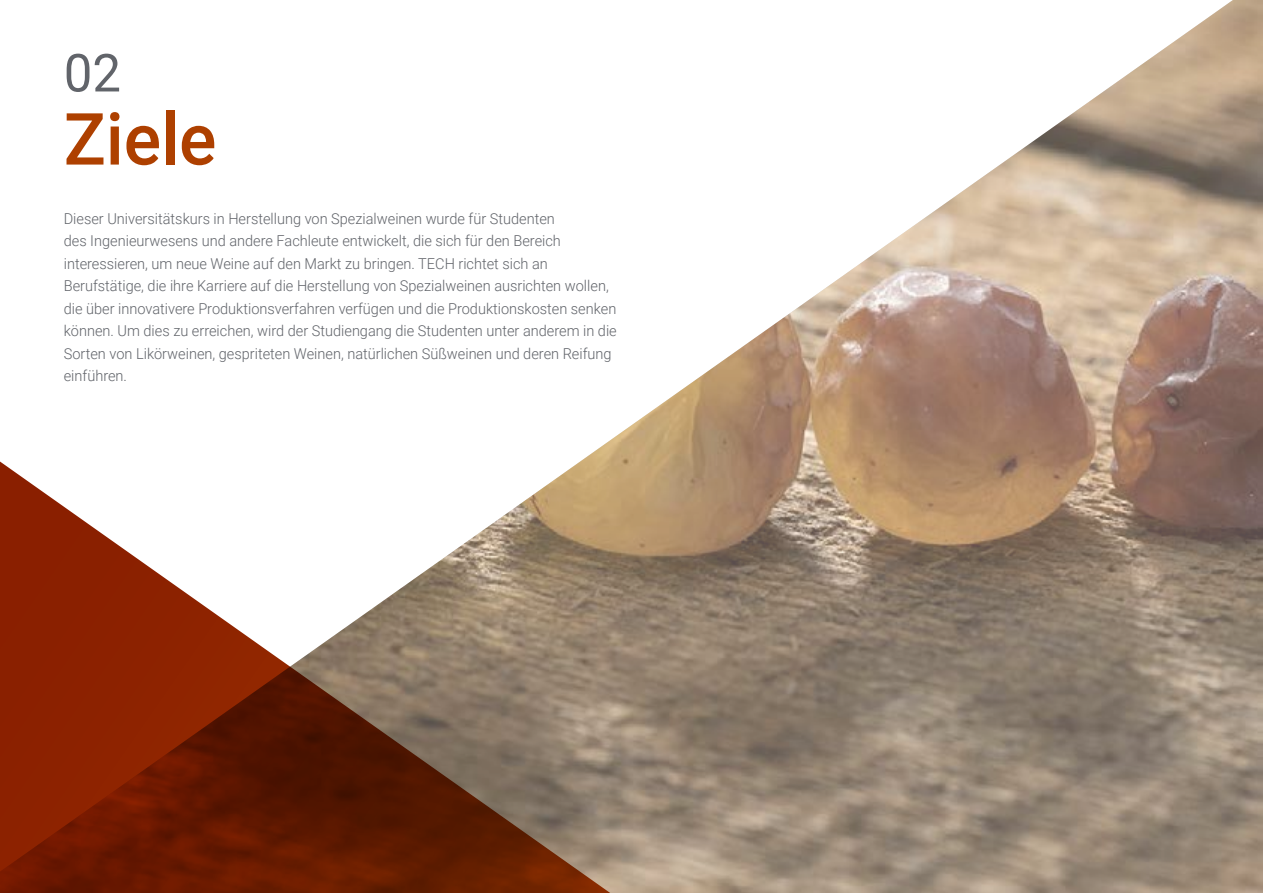
<style>
.page{position:relative;width:1263px;height:893px;background:#fff}
.page>*{position:absolute;margin:0;border:0;box-sizing:border-box;transform-origin:0 0}
.t1{font:500 72px "Roboto";color:#ae4000}
.t2{font:52.5px "Roboto";color:#61646a}
.t3{font:300 15px/22.5px "Roboto";color:#61646a}
</style>
<div class="page">
<img style="left:602px;top:0;width:661px;height:893px">
<svg style="left:0;top:446px;width:640px;height:447px"></svg>
<h2 class="t2" style="left:64px;top:36px;width:59px">02</h2>
<h1 class="t1" style="left:64px;top:89px;width:154px">Ziele</h1>
<p class="t3" style="left:64px;top:207px;width:554px">Dieser Universitätskurs in Herstellung von Spezialweinen wurde für Studenten<br>des Ingenieurwesens und andere Fachleute entwickelt, die sich für den Bereich interessieren, um neue Weine auf den Markt zu bringen. TECH richtet sich an Berufstätige, die ihre Karriere auf die Herstellung von Spezialweinen ausrichten wollen, die über innovativere Produktionsverfahren verfügen und die Produktionskosten senken können. Um dies zu erreichen, wird der Studiengang die Studenten unter anderem in die Sorten von Likörweinen, gespriteten Weinen, natürlichen Süßweinen und deren Reifung einführen.</p>
</div>
